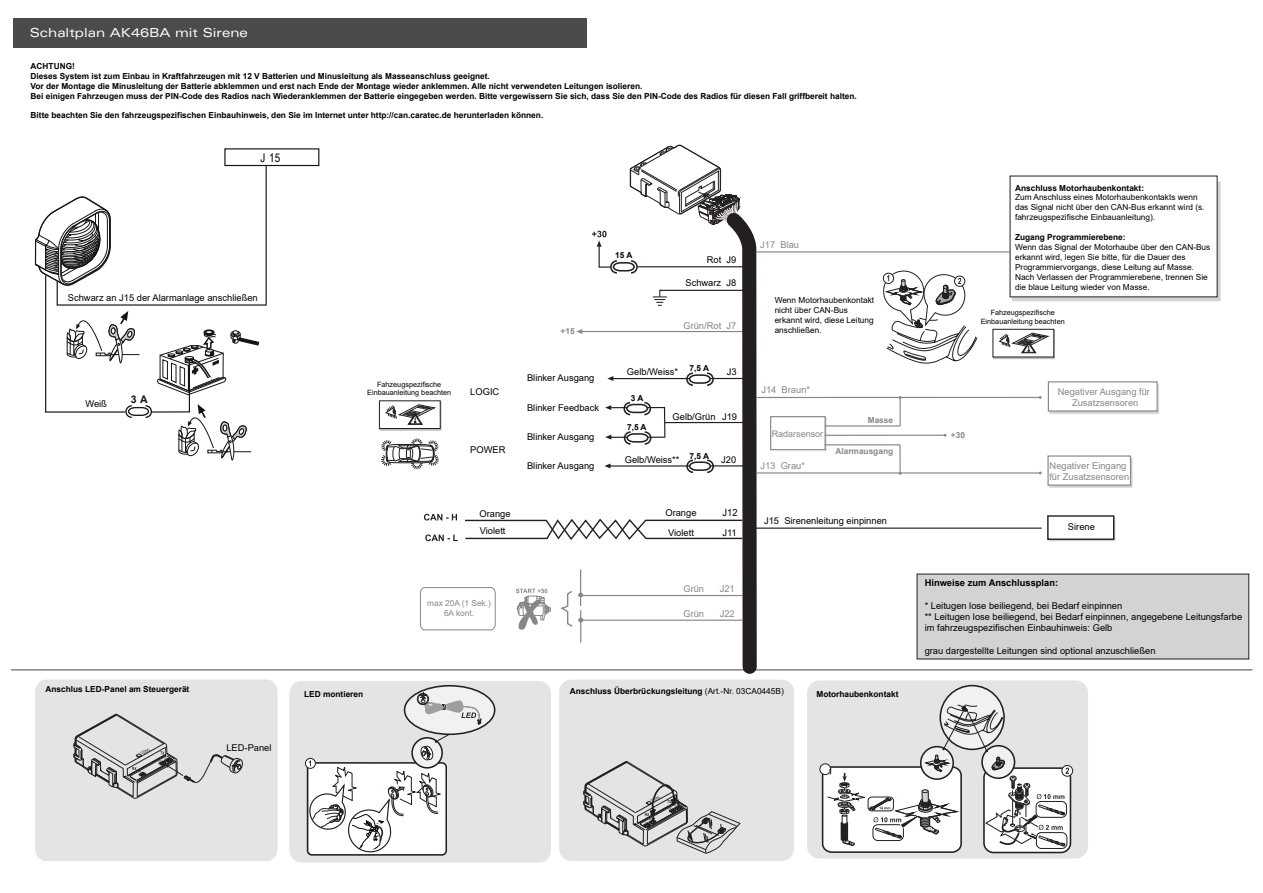
<style>
.page{position:relative;width:1263px;height:893px;background:#fff}
.page>*{position:absolute;margin:0;border:0;box-sizing:border-box;transform-origin:0 0}
.t1{font:expanded 12.45px "Univers LT Pro";color:#fff}
.t2{font:12px "Arial Narrow";color:#000}
.t3{font:700 10.5px "Arial";color:#141412}
.t4{font:9.9px "Arial";color:#000;scale:.94 1}
.t5{font:9.3px/11.2px "Arial";color:#000}
.t6{font:9.3px/11.2px "Arial";color:#878787;text-align:center}
.t7{font:700 9.3px "Arial";color:#000}
.t8{font:9px "Arial";color:#878787}
.t9{font:700 8.25px/9.9px "Arial";color:#000}
.t10{font:8.25px/9.9px "Arial";color:#000}
.t11{font:700 8.25px "Arial";color:#878787}
.t12{font:8.25px/9.9px "Arial";color:#878787;text-align:center}
.t13{font:7.2px/8.7px "Arial";color:#000;text-align:center}
.s1{font-weight:400}
</style>
<div class="page">
<div style="left:559px;top:679px;width:235px;height:182px;background:#e3e4e4;border-radius:12px"></div>
<svg style="left:583px;top:761px;width:158px;height:93px"></svg>
<div style="left:13px;top:18px;width:574px;height:29px;background:#4b4b4d"></div>
<hr style="left:11px;top:669px;width:1241px;height:1px;background:#4b4b4d">
<svg style="left:35px;top:679px;width:243px;height:182px"></svg>
<div style="left:289px;top:681px;width:262px;height:181px;background:#e3e4e4;border-radius:12px"></div>
<div style="left:305px;top:758px;width:10px;height:10px;background:#999898;border-radius:50%"></div>
<div style="left:305px;top:758px;width:11px;height:11px;border:1px solid #231f20;border-radius:50%"></div>
<div style="left:405px;top:686px;width:90px;height:48px;background:#f1f1f2;border-radius:50%"></div>
<div style="left:404px;top:685px;width:91px;height:50px;border:2px solid #231f20;border-radius:50%"></div>
<svg style="left:416px;top:692px;width:65px;height:32px"></svg>
<svg style="left:307px;top:733px;width:143px;height:122px"></svg>
<div style="left:807px;top:680px;width:281px;height:178px;background:#e3e4e4;border-radius:12px"></div>
<div style="left:822px;top:766px;width:140px;height:87px;border:2px solid #231f20;border-radius:9px"></div>
<div style="left:820px;top:764px;width:11px;height:11px;background:#fff;border-radius:50%"></div>
<div style="left:819px;top:763px;width:12px;height:12px;border:1px solid #231f20;border-radius:50%"></div>
<div style="left:983px;top:767px;width:88px;height:86px;border:2px solid #231f20;border-radius:10px"></div>
<div style="left:1062px;top:765px;width:11px;height:11px;background:#fff;border-radius:50%"></div>
<div style="left:1061px;top:765px;width:12px;height:12px;border:1px solid #231f20;border-radius:50%"></div>
<div style="left:940px;top:686px;width:64px;height:63px;background:#f1f1f2;border-radius:50%"></div>
<svg style="left:828px;top:704px;width:241px;height:146px"></svg>
<hr style="left:266px;top:166px;width:1px;height:139px;background:#141412">
<div style="left:224px;top:148px;width:95px;height:18px;border:1px solid #141412"></div>
<svg style="left:34px;top:196px;width:233px;height:265px"></svg>
<hr style="left:756px;top:472px;width:284px;height:2px;background:#878787">
<div style="left:1049px;top:384px;width:110px;height:30px;background:#d1d3d4"></div>
<hr style="left:756px;top:397px;width:284px;height:1px;background:#878787">
<div style="left:1049px;top:458px;width:83px;height:30px;background:#d1d3d4"></div>
<div style="left:1047px;top:455px;width:84px;height:31px;background:#fff;border:1px solid #878787"></div>
<div style="left:1049px;top:381px;width:108px;height:29px;background:#fff"></div>
<div style="left:1048px;top:381px;width:110px;height:31px;border:1px solid #878787"></div>
<hr style="left:756px;top:528px;width:286px;height:1px;background:#231f20">
<div style="left:771px;top:417px;width:55px;height:34px;background:#e0e0e0"></div>
<div style="left:770px;top:417px;width:54px;height:33px;background:#fff"></div>
<div style="left:770px;top:416px;width:56px;height:34px;border:1px solid #878787"></div>
<hr style="left:899px;top:398px;width:2px;height:28px;background:#878787">
<hr style="left:899px;top:445px;width:2px;height:28px;background:#878787">
<hr style="left:825px;top:435px;width:120px;height:1px;background:#878787">
<hr style="left:825px;top:425px;width:75px;height:2px;background:#878787">
<hr style="left:825px;top:444px;width:75px;height:1px;background:#878787">
<div style="left:380px;top:402px;width:61px;height:28px;background:#bbbdc0"></div>
<svg style="left:379px;top:401px;width:2px;height:28px"></svg>
<svg style="left:381px;top:144px;width:383px;height:537px"></svg>
<div style="left:917px;top:574px;width:332px;height:85px;background:#d1d3d4"></div>
<svg style="left:1049px;top:518px;width:66px;height:23px"></svg>
<div style="left:1047px;top:515px;width:67px;height:25px;background:#fff;border:1px solid #231f20"></div>
<svg style="left:1012px;top:181px;width:208px;height:120px"></svg>
<div style="left:1010px;top:176px;width:207px;height:121px;background:#fff"></div>
<svg style="left:993px;top:330px;width:62px;height:29px"></svg>
<div style="left:993px;top:329px;width:61px;height:28px;background:#fff;border:1px solid #231f20"></div>
<svg style="left:999px;top:333px;width:50px;height:20px"></svg>
<svg style="left:882px;top:270px;width:96px;height:94px"></svg>
<hr style="left:756px;top:251px;width:254px;height:1px;background:#878787">
<h1 class="t1" style="left:30px;top:25px;width:220px">Schaltplan AK46BA mit Sirene</h1>
<p class="t9" style="left:31px;top:61px;width:828px">ACHTUNG!<br>Dieses System ist zum Einbau in Kraftfahrzeugen mit 12 V Batterien und Minusleitung als Masseanschluss geeignet.<br>Vor der Montage die Minusleitung der Batterie abklemmen und erst nach Ende der Montage wieder anklemmen. Alle nicht verwendeten Leitungen isolieren.<br>Bei einigen Fahrzeugen muss der PIN-Code des Radios nach Wiederanklemmen der Batterie eingegeben werden. Bitte vergewissern Sie sich, dass Sie den PIN-Code des Radios für diesen Fall griffbereit halten.</p>
<p class="t9" style="left:31px;top:111px;width:514px">Bitte beachten Sie den fahrzeugspezifischen Einbauhinweis, den Sie im Internet unter http://can.caratec.de herunterladen können.</p>
<h2 class="t2" style="left:261px;top:149px;width:21px">J 15</h2>
<p class="t5" style="left:68px;top:292px;width:191px">Schwarz an J15 der Alarmanlage anschließen</p>
<p class="t5" style="left:85px;top:398px;width:23px">Weiß</p>
<p class="t3" style="left:131px;top:392px;width:18px">3 A</p>
<p class="t9" style="left:46px;top:685px;width:145px">Anschlus LED-Panel am Steuergerät</p>
<p class="t5" style="left:226px;top:742px;width:47px">LED-Panel</p>
<p class="t13" style="left:367px;top:380px;width:85px">Fahzeugspezifische<br>Einbauanleitung beachten</p>
<p class="t5" style="left:470px;top:386px;width:31px">LOGIC</p>
<p class="t5" style="left:470px;top:444px;width:37px">POWER</p>
<p class="t11" style="left:561px;top:325px;width:16px">+15</p>
<p class="t5" style="left:527px;top:372px;width:69px">Blinker Ausgang</p>
<p class="t5" style="left:527px;top:402px;width:74px">Blinker Feedback</p>
<p class="t5" style="left:527px;top:431px;width:69px">Blinker Ausgang</p>
<p class="t5" style="left:527px;top:460px;width:69px">Blinker Ausgang</p>
<p class="t9" style="left:615px;top:250px;width:19px">15 A</p>
<p class="t5" style="left:707px;top:254px;width:31px">Rot J9</p>
<p class="t5" style="left:685px;top:277px;width:52px">Schwarz J8</p>
<p class="t6" style="left:683px;top:320px;width:54px">Grün/Rot J7</p>
<p class="t5" style="left:627px;top:366px;width:53px">Gelb/Weiss*</p>
<p class="t9" style="left:631px;top:393px;width:14px">3 A</p>
<p class="t9" style="left:689px;top:364px;width:21px">7,5 A</p>
<p class="t5" style="left:727px;top:366px;width:11px">J3</p>
<p class="t9" style="left:627px;top:422px;width:21px">7,5 A</p>
<p class="t5" style="left:673px;top:411px;width:45px">Gelb/Grün</p>
<p class="t5" style="left:722px;top:411px;width:17px">J19</p>
<p class="t5" style="left:625px;top:454px;width:56px">Gelb/Weiss**</p>
<p class="t9" style="left:689px;top:451px;width:21px">7,5 A</p>
<p class="t5" style="left:721px;top:454px;width:17px">J20</p>
<p class="t5" style="left:479px;top:508px;width:33px">Orange</p>
<p class="t5" style="left:665px;top:507px;width:33px">Orange</p>
<p class="t4" style="left:722px;top:506px;width:18px">J12</p>
<p class="t5" style="left:480px;top:525px;width:27px">Violett</p>
<p class="t5" style="left:668px;top:527px;width:27px">Violett</p>
<p class="t5" style="left:722px;top:527px;width:16px">J11</p>
<p class="t12" style="left:427px;top:598px;width:65px">max 20A (1 Sek.)<br>6A kont.</p>
<p class="t6" style="left:683px;top:583px;width:22px">Grün</p>
<p class="t6" style="left:720px;top:583px;width:17px">J21</p>
<p class="t6" style="left:683px;top:608px;width:22px">Grün</p>
<p class="t6" style="left:720px;top:608px;width:17px">J22</p>
<p class="t6" style="left:760px;top:239px;width:40px">J17 Blau</p>
<p class="t10" style="left:775px;top:295px;width:101px">Wenn Motorhaubenkontakt nicht über CAN-Bus erkannt wird, diese Leitung anschließen.</p>
<p class="t9" style="left:1015px;top:183px;width:131px">Anschluss Motorhaubenkontakt:</p>
<p class="t10" style="left:1015px;top:193px;width:191px">Zum Anschluss eines Motorhaubenkontakts wenn das Signal nicht über den CAN-Bus erkannt wird (s. fahrzeugspezifische Einbauanleitung).</p>
<p class="t9" style="left:1015px;top:233px;width:112px">Zugang Programmierebene:</p>
<p class="t10" style="left:1015px;top:242px;width:197px">Wenn das Signal der Motorhaube über den CAN-Bus erkannt wird, legen Sie bitte, für die Dauer des Programmiervorgangs, diese Leitung auf Masse.<br>Nach Verlassen der Programmierebene, trennen Sie die blaue Leitung wieder von Masse.</p>
<p class="t13" style="left:981px;top:308px;width:85px">Fahzeugspezifische<br>Einbauanleitung beachten</p>
<p class="t6" style="left:761px;top:384px;width:50px">J14 Braun*</p>
<p class="t11" style="left:868px;top:414px;width:27px">Masse</p>
<p class="t11" style="left:835px;top:446px;width:59px">Alarmausgang</p>
<p class="t8" style="left:772px;top:427px;width:53px">Radarsensor</p>
<p class="t11" style="left:951px;top:429px;width:16px">+30</p>
<p class="t6" style="left:760px;top:460px;width:46px">J13 Grau*</p>
<p class="t5" style="left:764px;top:515px;width:124px">J15 Sirenenleitung einpinnen</p>
<p class="t6" style="left:1058px;top:386px;width:94px">Negativer Ausgang für<br>Zusatzsensoren</p>
<p class="t6" style="left:1049px;top:460px;width:81px;text-align:left">Negativer Eingang für Zusatzsensoren</p>
<p class="t5" style="left:1068px;top:521px;width:28px">Sirene</p>
<p class="t7" style="left:925px;top:576px;width:135px">Hinweise zum Anschlussplan:</p>
<p class="t5" style="left:925px;top:600px;width:319px">* Leitugen lose beiliegend, bei Bedarf einpinnen<br>** Leitugen lose beiliegend, bei Bedarf einpinnen, angegebene Leitungsfarbe im fahrzeugspezifischen Einbauhinweis: Gelb</p>
<p class="t5" style="left:925px;top:644px;width:232px">grau dargestellte Leitungen sind optional anzuschließen</p>
<p class="t9" style="left:570px;top:686px;width:215px">Anschluss Überbrückungsleitung <span class="s1">(Art.-Nr. 03CA0445B)</span></p>
<p class="t9" style="left:304px;top:689px;width:60px">LED montieren</p>
<p class="t9" style="left:816px;top:689px;width:84px">Motorhaubenkontakt</p>
</div>
